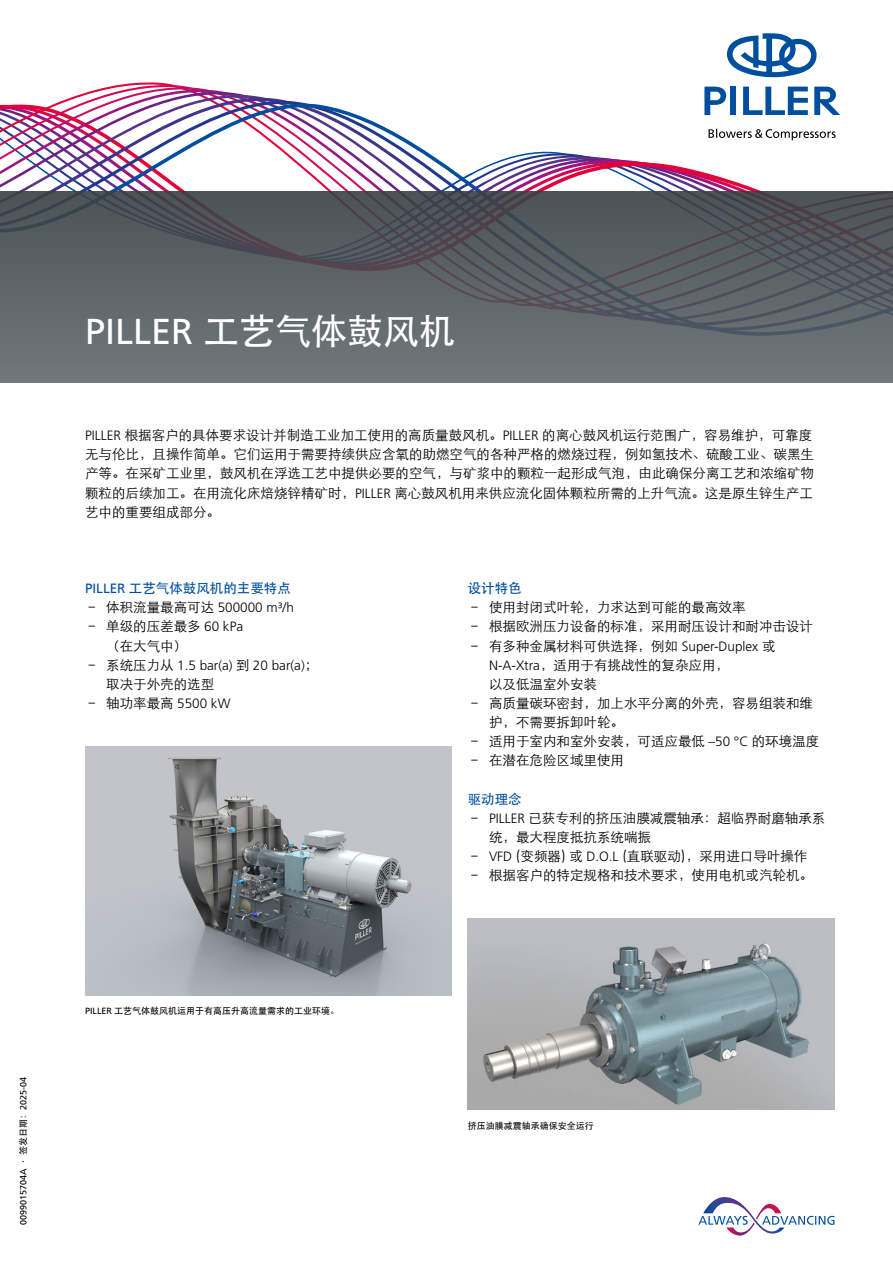
<style>
.page{position:relative;width:893px;height:1263px;background:#fff}
.page>*{position:absolute;margin:0;border:0;box-sizing:border-box;transform-origin:0 0}
.t1{font:36px "ST Heiti";color:#fff}
.t2{font:13.5px/19.2px "ST Xihei";color:#000}
.t3{font:300 13.5px "Frutiger LT Std";color:#000}
.t4{font:13.5px "ST Heiti";color:#004e9e}
.t5{font:9px "ST Heiti";color:#000}
.t6{font:9px "Frutiger LT Std";color:#000}
.s1{font-family:"ST Heiti"}
.s2{font-family:"Frutiger LT Std"}
.s3{font-family:"Frutiger LT Std";font-weight:300}
.s4{font-family:"ST Xihei";font-weight:400}
</style>
<div class="page">
<svg style="left:0;top:77px;width:893px;height:114px"></svg>
<svg style="left:0;top:191px;width:893px;height:192px;background:#5d6367"></svg>
<svg style="left:373px;top:172px;width:147px;height:95px;background:#656570"></svg>
<svg style="left:727px;top:33px;width:90px;height:44px"></svg>
<div style="left:731px;top:87px;width:5px;height:28px;background:#004e9e"></div>
<svg style="left:704px;top:87px;width:23px;height:28px"></svg>
<svg style="left:814px;top:87px;width:26px;height:28px"></svg>
<svg style="left:743px;top:87px;width:65px;height:28px"></svg>
<svg style="left:709px;top:129px;width:127px;height:11px"></svg>
<svg style="left:698px;top:1197px;width:136px;height:38px"></svg>
<img style="left:85px;top:747px;width:367px;height:248px">
<img style="left:468px;top:918px;width:366px;height:192px">
<p class="t6" style="left:18px;top:1225px;width:150px;rotate:-90deg">0099015704A <span class="s1">· 签发日期：</span>2025-04</p>
<h1 class="t1" style="left:85px;top:313px;width:372px"><span class="s2">PILLER</span> 工艺气体鼓风机</h1>
<p class="t2" style="left:85px;top:426px;width:730px"><span class="s3">PILLER</span> 根据客户的具体要求设计并制造工业加工使用的高质量鼓风机。<span class="s3">PILLER</span> 的离心鼓风机运行范围广，容易维护，可靠度无与伦比，且操作简单。它们运用于需要持续供应含氧的助燃空气的各种严格的燃烧过程，例如氢技术、硫酸工业、碳黑生产等。在采矿工业里，鼓风机在浮选工艺中提供必要的空气，与矿浆中的颗粒一起形成气泡，由此确保分离工艺和浓缩矿物颗粒的后续加工。在用流化床焙烧锌精矿时，<span class="s3">PILLER</span> 离心鼓风机用来供应流化固体颗粒所需的上升气流。这是原生锌生产工艺中的重要组成部分。</p>
<p class="t4" style="left:85px;top:582px;width:207px"><span class="s2">PILLER</span> 工艺气体鼓风机的主要特点</p>
<p class="t3" style="left:85px;top:600px;width:210px"><span class="s4">– 体积流量最高可达</span> 500000 m³/h</p>
<p class="t2" style="left:106px;top:617px;width:138px;text-indent:-21px">– 单级的压差最多 <span class="s3">60 kPa</span>（在大气中）</p>
<p class="t3" style="left:85px;top:657px;width:235px"><span class="s4">– 系统压力从</span> 1.5 bar(a) <span class="s4">到</span> 20 bar(a)<span class="s4">；</span></p>
<p class="t2" style="left:106px;top:674px;width:109px">取决于外壳的选型</p>
<p class="t2" style="left:85px;top:693px;width:147px">– 轴功率最高 <span class="s3">5500 kW</span></p>
<p class="t5" style="left:85px;top:1006px;width:256px"><span class="s2">PILLER</span> 工艺气体鼓风机运用于有高压升高流量需求的工业环境。</p>
<p class="t4" style="left:468px;top:582px;width:55px">设计特色</p>
<p class="t2" style="left:468px;top:598px;width:279px">– 使用封闭式叶轮，力求达到可能的最高效率</p>
<p class="t2" style="left:468px;top:617px;width:347px">– 根据欧洲压力设备的标准，采用耐压设计和耐冲击设计</p>
<p class="t2" style="left:489px;top:636px;width:288px;text-indent:-21px">– 有多种金属材料可供选择，例如 <span class="s3">Super-Duplex</span> 或<br><span class="s3">N-A-Xtra</span>，适用于有挑战性的复杂应用，<br>以及低温室外安装</p>
<p class="t2" style="left:489px;top:693px;width:325px;text-indent:-21px">– 高质量碳环密封，加上水平分离的外壳，容易组装和维护，不需要拆卸叶轮。</p>
<p class="t2" style="left:468px;top:732px;width:353px">– 适用于室内和室外安装，可适应最低 <span class="s3">–50 °C</span> 的环境温度</p>
<p class="t2" style="left:468px;top:751px;width:158px">– 在潜在危险区域里使用</p>
<p class="t4" style="left:468px;top:792px;width:55px">驱动理念</p>
<p class="t2" style="left:489px;top:808px;width:338px;text-indent:-21px">– <span class="s3">PILLER</span> 已获专利的挤压油膜减震轴承：超临界耐磨轴承系统，最大程度抵抗系统喘振</p>
<p class="t2" style="left:468px;top:847px;width:341px">– <span class="s3">VFD</span> (变频器) 或 <span class="s3">D.O.L</span> (直联驱动)，采用进口导叶操作</p>
<p class="t2" style="left:468px;top:866px;width:347px">– 根据客户的特定规格和技术要求，使用电机或汽轮机。</p>
<p class="t5" style="left:468px;top:1121px;width:127px">挤压油膜减震轴承确保安全运行</p>
</div>
